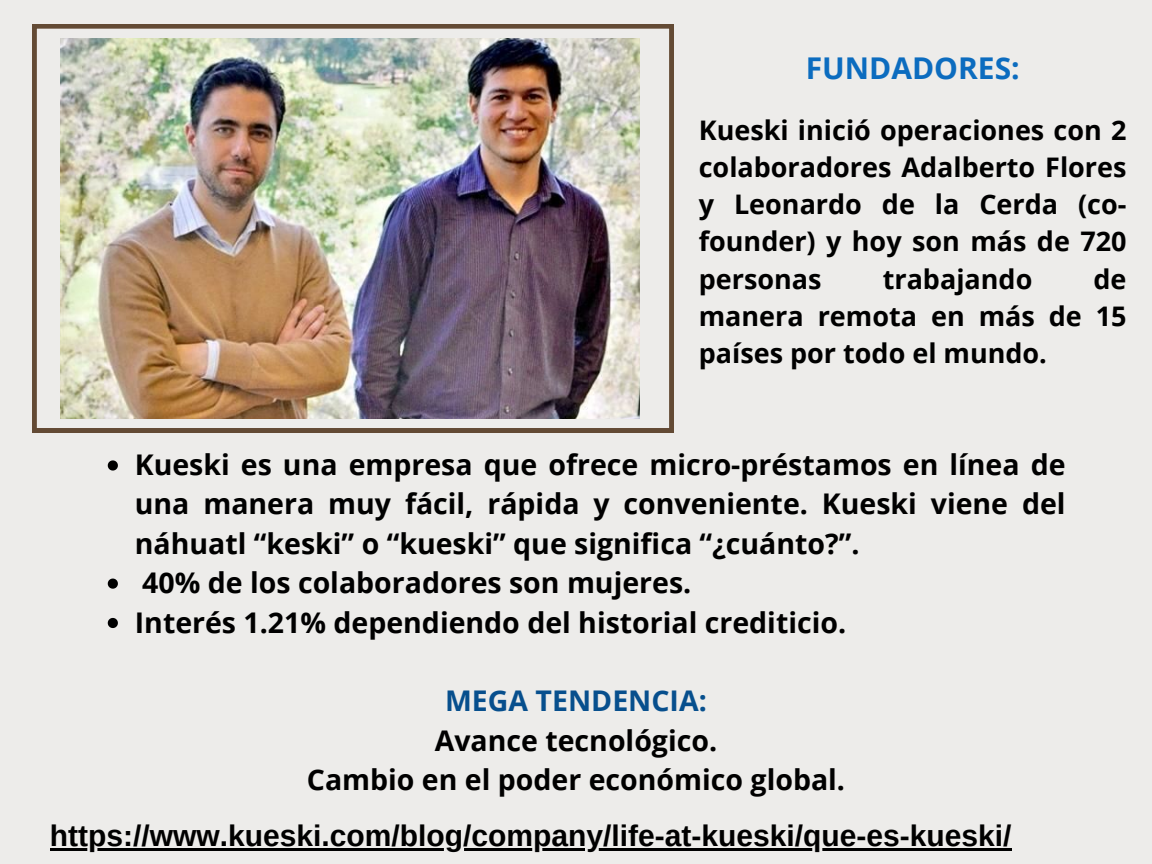
<style>
.page{position:relative;width:1152px;height:864px;background:#edecea}
.page>*{position:absolute;margin:0;border:0;box-sizing:border-box;transform-origin:0 0}
.t1{font:700 30px "Arimo";color:#000}
.t2{font:700 30px "Open Sans";color:#0c6cbf}
.t3{font:700 28.5px/39.3px "Open Sans";color:#000;text-align:justify}
.t4{font:700 28.5px "Open Sans";color:#074f8d}
.t5{font:700 27px/37.2px "Open Sans";color:#000;text-align:justify}
</style>
<div class="page">
<svg style="left:32px;top:24px;width:642px;height:409px"></svg>
<img style="left:60px;top:38px;width:579px;height:380px">
<svg style="left:108px;top:460px;width:10px;height:11px"></svg>
<svg style="left:108px;top:579px;width:10px;height:10px"></svg>
<svg style="left:108px;top:618px;width:10px;height:10px"></svg>
<hr style="left:50px;top:849px;width:961px;height:2px;background:#000">
<p class="t2" style="left:806px;top:47px;width:216px">FUNDADORES:</p>
<p class="t5" style="left:699px;top:111px;width:429px">Kueski inició operaciones con 2 colaboradores Adalberto Flores y Leonardo de la Cerda (co&shy;founder) y hoy son más de 720 personas</p>
<p class="t5" style="left:699px;top:259px;width:429px;text-indent:395px">de manera remota en más de 15 países por todo el mundo.</p>
<p class="t5" style="left:883px;top:259px;width:151px">trabajando</p>
<p class="t3" style="left:135px;top:444px;width:932px">Kueski es una empresa que ofrece micro-préstamos en línea de una manera muy fácil, rápida y conveniente. Kueski viene del náhuatl “keski” o “kueski” que significa “¿cuánto?”.</p>
<p class="t3" style="left:142px;top:562px;width:551px">40% de los colaboradores son mujeres.</p>
<p class="t3" style="left:135px;top:602px;width:713px">Interés 1.21% dependiendo del historial crediticio.</p>
<p class="t4" style="left:445px;top:681px;width:263px">MEGA TENDENCIA:</p>
<p class="t3" style="left:435px;top:720px;width:284px">Avance tecnológico.</p>
<p class="t3" style="left:307px;top:759px;width:540px">Cambio en el poder económico global.</p>
<p class="t1" style="left:50px;top:819px;width:963px">https://www.kueski.com/blog/company/life-at-kueski/que-es-kueski/</p>
</div>
